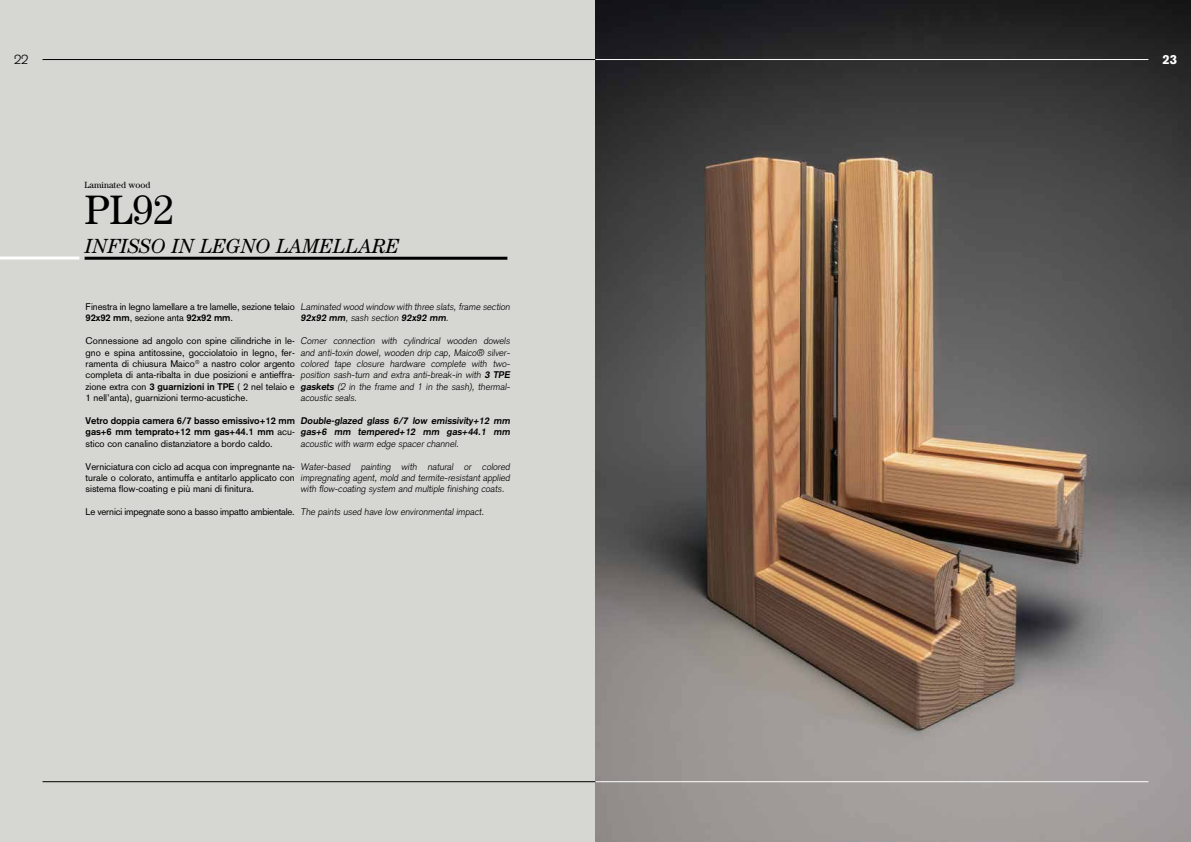
<style>
.page{position:relative;width:1191px;height:842px;background:#fff}
.page>*{position:absolute;margin:0;border:0;box-sizing:border-box;transform-origin:0 0}
.t1{font:41.2px "Century";color:#000}
.t2{font:italic 20.5px "Century";color:#000}
.t3{font:300 13px "Akzidenz Grotesk";color:#000}
.t4{font:900 13px "Akzidenz Grotesk";color:#fff}
.t5{font:300 9.5px/11.4px "Akzidenz Grotesk";color:#000;text-align:justify}
.t6{font:9.5px/11.4px "Akzidenz Grotesk";color:#000;text-align:justify}
.t7{font:700 9.5px/11.4px "Akzidenz Grotesk";color:#000;text-align:justify}
.t8{font:9.5px "Akzidenz Grotesk";letter-spacing:-.02em;color:#000}
.t9{font:9px "Century";color:#000}
.s1{font-weight:700}
.s2{font-weight:400}
</style>
<div class="page">
<div style="left:0;top:0;width:595px;height:842px;background:#d6d6d2"></div>
<img style="left:595px;top:0;width:596px;height:842px">
<hr style="left:85px;top:257px;width:422px;height:3px;background:#000">
<hr style="left:0;top:256px;width:79px;height:3px;background:#fff">
<hr style="left:43px;top:59px;width:552px;height:1px;background:#000">
<hr style="left:595px;top:59px;width:553px;height:1px;background:#fff">
<hr style="left:43px;top:781px;width:552px;height:1px;background:#000">
<hr style="left:595px;top:781px;width:553px;height:1px;background:#fff">
<h3 class="t3" style="left:14px;top:51px;width:16px">22</h3>
<h3 class="t4" style="left:1162px;top:51px;width:16px">23</h3>
<p class="t9" style="left:85px;top:180px;width:67px">Laminated wood</p>
<h1 class="t1" style="left:85px;top:186px;width:91px">PL92</h1>
<h2 class="t2" style="left:85px;top:234px;width:316px">INFISSO IN LEGNO LAMELLARE</h2>
<p class="t5" style="left:300px;top:301px;width:212px">Laminated wood window with three slats, frame section<br><span class="s1">92x92 mm</span>, sash section <span class="s1">92x92 mm</span>.</p>
<p class="t5" style="left:300px;top:335px;width:212px">Corner connection with cylindrical wooden dowels and anti-toxin dowel, wooden drip cap, Maico® silver&shy;colored tape closure hardware complete with two&shy;position sash-turn and extra anti-break-in with <span class="s1">3 TPE gaskets</span> (2 in the frame and 1 in the sash), thermal&shy;acoustic seals.</p>
<p class="t7" style="left:300px;top:415px;width:212px">Double-glazed glass 6/7 low emissivity+12 mm gas+6 mm tempered+12 mm gas+44.1 mm</p>
<p class="t5" style="left:300px;top:438px;width:161px">acoustic with warm edge spacer channel.</p>
<p class="t5" style="left:300px;top:461px;width:212px">Water-based painting with natural or colored impregnating agent, mold and termite-resistant applied with flow-coating system and multiple finishing coats.</p>
<p class="t5" style="left:300px;top:506px;width:187px">The paints used have low environmental impact.</p>
<p class="t6" style="left:86px;top:301px;width:211px">Finestra in legno lamellare a tre lamelle, sezione telaio<br><span class="s1">92x92 mm</span>, sezione anta <span class="s1">92x92 mm</span>.</p>
<p class="t6" style="left:86px;top:335px;width:211px">Connessione ad angolo con spine cilindriche in le&shy;gno e spina antitossine, gocciolatoio in legno, fer&shy;ramenta di chiusura Maico<sup>®</sup> a nastro color argento completa di anta-ribalta in due posizioni e antieffra&shy;zione extra con <span class="s1">3 guarnizioni in TPE</span> ( 2 nel telaio e 1 nell’anta), guarnizioni termo-acustiche.</p>
<p class="t7" style="left:86px;top:415px;width:211px">Vetro doppia camera 6/7 basso emissivo+12 mm gas+6 mm temprato+12 mm gas+44.1 mm <span class="s2">acu&shy;stico con canalino distanziatore a bordo caldo.</span></p>
<p class="t6" style="left:86px;top:461px;width:211px">Verniciatura con ciclo ad acqua con impregnante na&shy;turale o colorato, antimuffa e antitarlo applicato con sistema flow-coating e più mani di finitura.</p>
<p class="t8" style="left:86px;top:506px;width:211px">Le vernici impegnate sono a basso impatto ambientale.</p>
</div>
